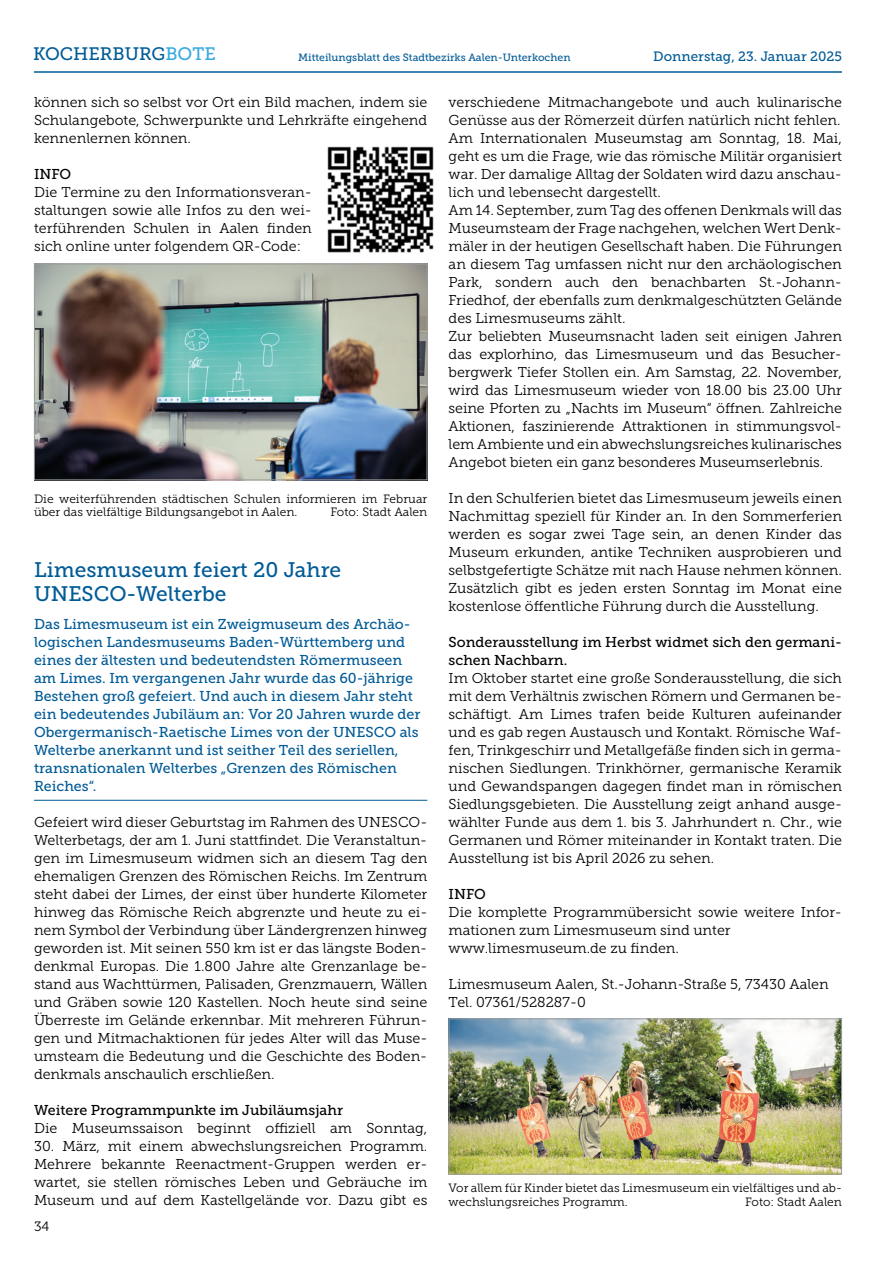
<style>
.page{position:relative;width:893px;height:1263px;background:#fff}
.page>*{position:absolute;margin:0;border:0;box-sizing:border-box;transform-origin:0 0}
.t1{font:21px/24px "Museo Slab 500";color:#005b97}
.t2{font:18px "Museo Slab 500";color:#005b97}
.t3{font:14.25px/18px "Museo Slab 300";color:#000;text-align:justify}
.t4{font:14.25px/18px "Museo Slab 500";color:#005b97}
.t5{font:14.25px/18px "Museo Slab 500";color:#000}
.t6{font:13.5px "Museo Slab 500";color:#005b97}
.t7{font:13.5px "Museo Slab 300";color:#000}
.t8{font:12px/13.5px "Museo Slab 300";color:#000}
.t9{font:10.5px "Museo Slab 500";color:#005b97}
.s1{color:#36a9e1}
</style>
<div class="page">
<hr style="left:34px;top:71px;width:808px;height:2px;background:#005b97">
<hr style="left:34px;top:800px;width:393px;height:1px;background:#005b97">
<img style="left:451px;top:1020px;width:389px;height:152px">
<div style="left:449px;top:1018px;width:393px;height:156px;border:1px solid #9d9d9c"></div>
<img style="left:327px;top:146px;width:107px;height:107px">
<img style="left:36px;top:266px;width:389px;height:212px">
<div style="left:34px;top:264px;width:393px;height:216px;border:1px solid #9d9d9c"></div>
<p class="t2" style="left:33px;top:44px;width:184px">KOCHERBURG<span class="s1">BOTE</span></p>
<p class="t9" style="left:298px;top:51px;width:274px">Mitteilungsblatt des Stadtbezirks Aalen-Unterkochen</p>
<p class="t6" style="left:653px;top:49px;width:190px">Donnerstag, 23. Januar 2025</p>
<p class="t3" style="left:34px;top:93px;width:395px">können sich so selbst vor Ort ein Bild machen, indem sie Schulangebote, Schwerpunkte und Lehrkräfte eingehend kennenlernen können.</p>
<p class="t5" style="left:34px;top:165px;width:39px">INFO</p>
<p class="t3" style="left:34px;top:183px;width:279px">Die Termine zu den Informationsveran&shy;staltungen sowie alle Infos zu den wei&shy;terführenden Schulen in Aalen finden sich online unter folgendem QR-Code:</p>
<p class="t8" style="left:34px;top:492px;width:395px">Die weiterführenden städtischen Schulen informieren im Februar über das vielfältige Bildungsangebot in Aalen.</p>
<p class="t8" style="left:330px;top:505px;width:98px">Foto: Stadt Aalen</p>
<h1 class="t1" style="left:34px;top:558px;width:309px">Limesmuseum feiert 20 Jahre<br>UNESCO-Welterbe</h1>
<p class="t4" style="left:34px;top:615px;width:388px">Das Limesmuseum ist ein Zweigmuseum des Archäo&shy;logischen Landesmuseums Baden-Württemberg und eines der ältesten und bedeutendsten Römermuseen am Limes. Im vergangenen Jahr wurde das 60-jährige Bestehen groß gefeiert. Und auch in diesem Jahr steht ein bedeutendes Jubiläum an: Vor 20 Jahren wurde der Obergermanisch-Raetische Limes von der UNESCO als Welterbe anerkannt und ist seither Teil des seriellen, transnationalen Welterbes „Grenzen des Römischen Reiches“.</p>
<p class="t3" style="left:34px;top:813px;width:395px">Gefeiert wird dieser Geburtstag im Rahmen des UNESCO-Welterbetags, der am 1. Juni stattfindet. Die Veranstaltun&shy;gen im Limesmuseum widmen sich an diesem Tag den ehemaligen Grenzen des Römischen Reichs. Im Zentrum steht dabei der Limes, der einst über hunderte Kilometer hinweg das Römische Reich abgrenzte und heute zu ei&shy;nem Symbol der Verbindung über Ländergrenzen hinweg geworden ist. Mit seinen 550 km ist er das längste Boden&shy;denkmal Europas. Die 1.800 Jahre alte Grenzanlage be&shy;stand aus Wachttürmen, Palisaden, Grenzmauern, Wällen und Gräben sowie 120 Kastellen. Noch heute sind seine Überreste im Gelände erkennbar. Mit mehreren Führun&shy;gen und Mitmachaktionen für jedes Alter will das Muse&shy;umsteam die Bedeutung und die Geschichte des Boden&shy;denkmals anschaulich erschließen.</p>
<p class="t5" style="left:34px;top:1101px;width:311px">Weitere Programmpunkte im Jubiläumsjahr</p>
<p class="t3" style="left:34px;top:1119px;width:395px">Die Museumssaison beginnt offiziell am Sonntag,</p>
<p class="t3" style="left:34px;top:1137px;width:395px">30. März, mit einem abwechslungsreichen Programm.<br>Mehrere bekannte Reenactment-Gruppen werden er&shy;wartet, sie stellen römisches Leben und Gebräuche im Museum und auf dem Kastellgelände vor. Dazu gibt es</p>
<p class="t7" style="left:34px;top:1218px;width:17px">34</p>
<p class="t3" style="left:449px;top:93px;width:395px;text-align:left">verschiedene Mitmachangebote und auch kulinarische Genüsse aus der Römerzeit dürfen natürlich nicht fehlen.<br>Am Internationalen Museumstag am Sonntag, 18. Mai, geht es um die Frage, wie das römische Militär organisiert war. Der damalige Alltag der Soldaten wird dazu anschau&shy;lich und lebensecht dargestellt.<br>Am 14. September, zum Tag des offenen Denkmals will das Museumsteam der Frage nachgehen, welchen Wert Denk&shy;mäler in der heutigen Gesellschaft haben. Die Führungen an diesem Tag umfassen nicht nur den archäologischen Park, sondern auch den benachbarten St.-Johann-Friedhof, der ebenfalls zum denkmalgeschützten Gelände des Limesmuseums zählt.<br>Zur beliebten Museumsnacht laden seit einigen Jahren das explorhino, das Limesmuseum und das Besucher&shy;bergwerk Tiefer Stollen ein. Am Samstag, 22. November, wird das Limesmuseum wieder von 18.00 bis 23.00 Uhr seine Pforten zu „Nachts im Museum“ öffnen. Zahlreiche Aktionen, faszinierende Attraktionen in stimmungsvol&shy;lem Ambiente und ein abwechslungsreiches kulinarisches Angebot bieten ein ganz besonderes Museumserlebnis.</p>
<p class="t3" style="left:449px;top:489px;width:395px">In den Schulferien bietet das Limesmuseum jeweils einen Nachmittag speziell für Kinder an. In den Sommerferien werden es sogar zwei Tage sein, an denen Kinder das Museum erkunden, antike Techniken ausprobieren und selbstgefertigte Schätze mit nach Hause nehmen können.<br>Zusätzlich gibt es jeden ersten Sonntag im Monat eine kostenlose öffentliche Führung durch die Ausstellung.</p>
<p class="t5" style="left:449px;top:633px;width:395px">Sonderausstellung im Herbst widmet sich den germani&shy;schen Nachbarn.</p>
<p class="t3" style="left:449px;top:669px;width:395px">Im Oktober startet eine große Sonderausstellung, die sich mit dem Verhältnis zwischen Römern und Germanen be&shy;schäftigt. Am Limes trafen beide Kulturen aufeinander und es gab regen Austausch und Kontakt. Römische Waf&shy;fen, Trinkgeschirr und Metallgefäße finden sich in germa&shy;nischen Siedlungen. Trinkhörner, germanische Keramik und Gewandspangen dagegen findet man in römischen Siedlungsgebieten. Die Ausstellung zeigt anhand ausge&shy;wählter Funde aus dem 1. bis 3. Jahrhundert n. Chr., wie Germanen und Römer miteinander in Kontakt traten. Die Ausstellung ist bis April 2026 zu sehen.</p>
<p class="t5" style="left:449px;top:885px;width:39px">INFO</p>
<p class="t3" style="left:449px;top:903px;width:395px;text-align:left">Die komplette Programmübersicht sowie weitere Infor&shy;mationen zum Limesmuseum sind unter www.limesmuseum.de zu finden.</p>
<p class="t3" style="left:449px;top:975px;width:382px">Limesmuseum Aalen, St.-Johann-Straße 5, 73430 Aalen<br>Tel. 07361/528287-0</p>
<p class="t8" style="left:449px;top:1181px;width:395px">Vor allem für Kinder bietet das Limesmuseum ein vielfältiges und ab&shy;wechslungsreiches Programm.</p>
<p class="t8" style="left:745px;top:1195px;width:98px">Foto: Stadt Aalen</p>
</div>
